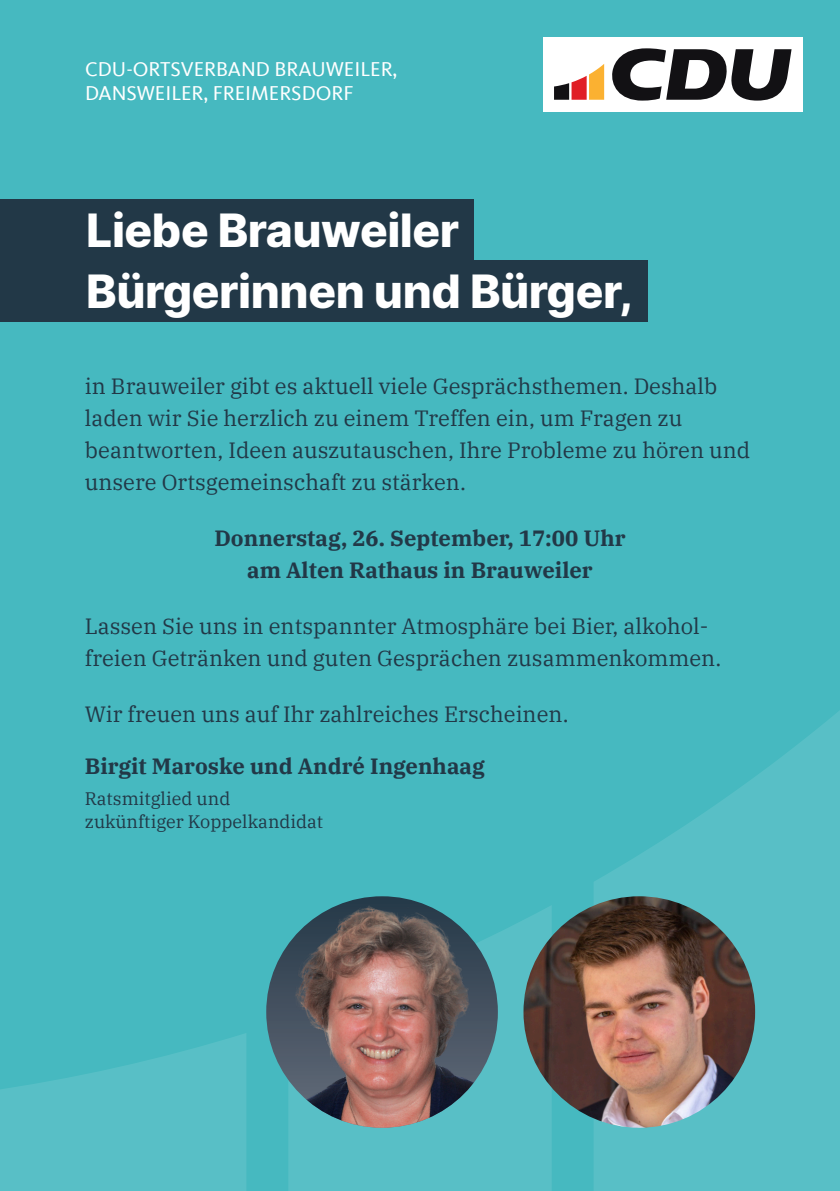
<style>
.page{position:relative;width:840px;height:1191px;background:#fff}
.page>*{position:absolute;margin:0;border:0;box-sizing:border-box;transform-origin:0 0}
.t1{font:800 46px/60.8px "Inter";letter-spacing:-.01em;color:#fff}
.t2{font:22px/32px "IBM Plex Serif";color:#223847}
.t3{font:700 22px/32px "IBM Plex Serif";color:#223847;text-align:center}
.t4{font:20.6px/23.8px "CDU Kievit Tab";color:#fff}
.t5{font:18px/22.8px "IBM Plex Serif";color:#223847}
</style>
<div class="page">
<div style="left:0;top:0;width:839px;height:1191px;background:#46b9c0"></div>
<svg style="left:0;top:711px;width:839px;height:480px"></svg>
<div style="left:542px;top:37px;width:260px;height:75px;background:#fff"></div>
<svg style="left:554px;top:65px;width:49px;height:35px"></svg>
<svg style="left:612px;top:48px;width:179px;height:53px"></svg>
<img style="left:523px;top:896px;width:231px;height:231px;border-radius:50%">
<div style="left:0;top:199px;width:473px;height:62px;background:#223847"></div>
<div style="left:0;top:260px;width:647px;height:62px;background:#223847"></div>
<img style="left:266px;top:896px;width:229px;height:231px">
<p class="t4" style="left:85px;top:59px;width:313px">CDU-ORTSVERBAND BRAUWEILER,<br>DANSWEILER, FREIMERSDORF</p>
<h1 class="t1" style="left:86px;top:200px;width:548px">Liebe Brauweiler<br>Bürgerinnen und Bürger,</h1>
<p class="t2" style="left:85px;top:370px;width:666px">in Brauweiler gibt es aktuell viele Gesprächsthemen. Deshalb laden wir Sie herzlich zu einem Treffen ein, um Fragen zu beantworten, Ideen auszutauschen, Ihre Probleme zu hören und unsere Ortsgemeinschaft zu stärken.</p>
<p class="t3" style="left:214px;top:522px;width:412px">Donnerstag, 26. September, 17:00 Uhr am Alten Rathaus in Brauweiler</p>
<p class="t2" style="left:85px;top:610px;width:637px">Lassen Sie uns in entspannter Atmosphäre bei Bier, alkohol&shy;freien Getränken und guten Gesprächen zusammenkommen.</p>
<p class="t2" style="left:85px;top:698px;width:485px">Wir freuen uns auf Ihr zahlreiches Erscheinen.</p>
<p class="t3" style="left:85px;top:750px;width:401px">Birgit Maroske und André Ingenhaag</p>
<p class="t5" style="left:85px;top:787px;width:240px">Ratsmitglied und zukünftiger Koppelkandidat</p>
</div>
